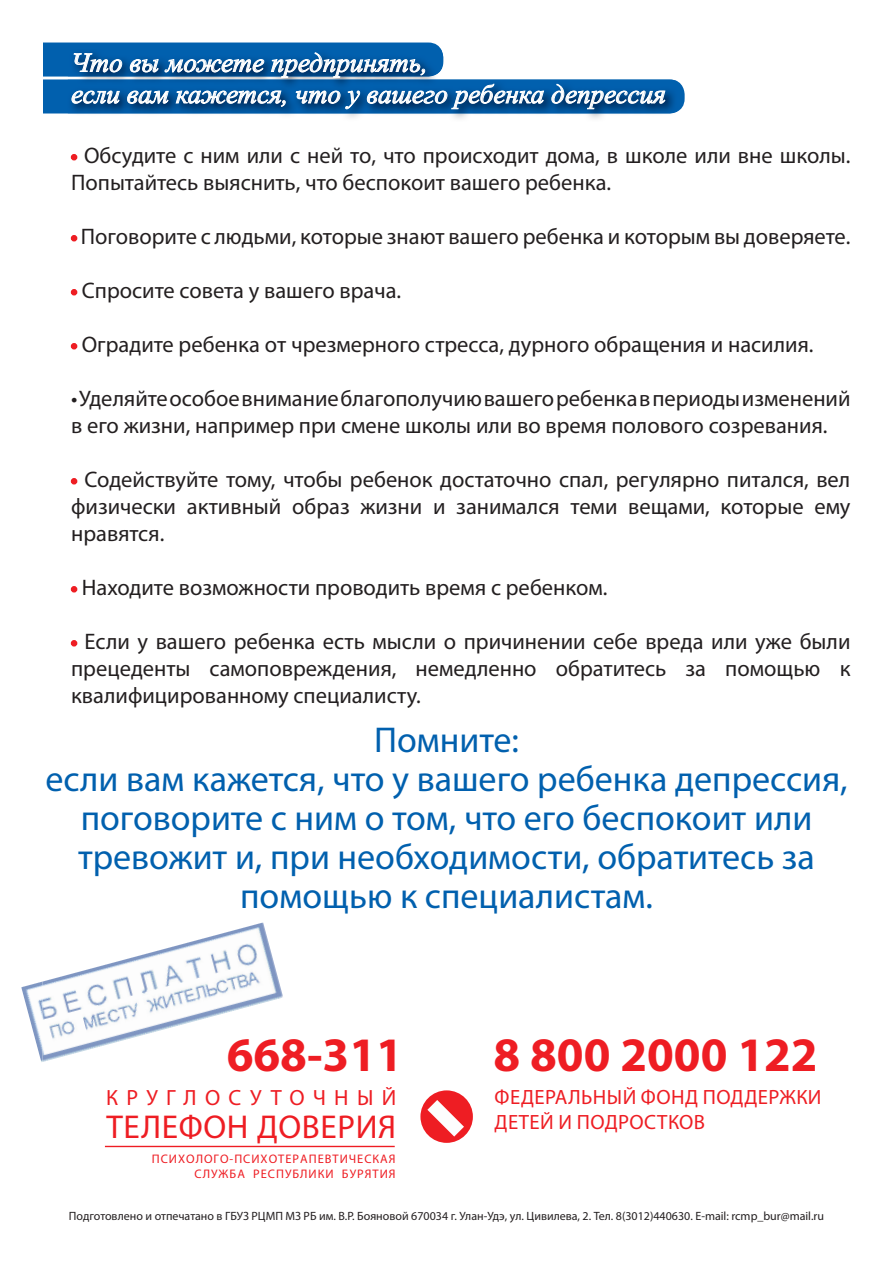
<style>
.page{position:relative;width:893px;height:1263px;background:#fff}
.page>*{position:absolute;margin:0;border:0;box-sizing:border-box;transform-origin:0 0}
.t1{font:700 48.3px "Myriad Pro";color:#ee1d23}
.t2{font:36px/39px "Myriad Pro";color:#0160ae;text-align:center}
.t3{font:33.15px "Myriad Pro";letter-spacing:.02em;color:#ee1d23}
.t4{font:italic 27px/31.5px "Times New Roman";color:#fff}
.t5{font:22.5px/27px "Myriad Pro";color:#231f20}
.t6{font:22.05px "Myriad Pro";letter-spacing:.375em;color:#ee1d23}
.t7{font:20.7px/24.9px "Myriad Pro";letter-spacing:.02em;color:#ee1d23}
.t8{font:12.45px/14.9px "Myriad Pro";letter-spacing:.08em;color:#ee1d23;text-align:right}
.t9{font:12px "Myriad Pro";color:#231f20}
.s1{font-size:21px;color:#ee1d23}
</style>
<div class="page">
<div style="left:0;top:43px;width:443px;height:34px;background:#0160ae;border-radius:15px"></div>
<div style="left:0;top:79px;width:685px;height:34px;background:#0160ae;border-radius:15px"></div>
<img style="left:68px;top:79px;width:609px;height:40px">
<svg style="left:71px;top:52px;width:474px;height:58px"></svg>
<svg style="left:551px;top:83px;width:115px;height:27px"></svg>
<div style="left:0;top:32px;width:43px;height:1188px;background:#fff"></div>
<svg style="left:71px;top:154px;width:6px;height:6px"></svg>
<svg style="left:71px;top:235px;width:6px;height:6px"></svg>
<svg style="left:71px;top:289px;width:6px;height:6px"></svg>
<svg style="left:71px;top:343px;width:6px;height:6px"></svg>
<svg style="left:71px;top:478px;width:6px;height:6px"></svg>
<svg style="left:71px;top:586px;width:6px;height:6px"></svg>
<svg style="left:71px;top:640px;width:6px;height:6px"></svg>
<img style="left:43px;top:922px;width:240px;height:140px">
<img style="left:21px;top:981px;width:22px;height:81px">
<div style="left:420px;top:1090px;width:53px;height:53px;background:#ee1d23;border-radius:50%"></div>
<img style="left:427px;top:1100px;width:37px;height:36px">
<hr style="left:105px;top:1146px;width:290px;height:1px;background:#ee1d23">
<p class="t4" style="left:71px;top:46px;width:596px">Что вы можете предпринять,<br>если вам кажется, что у вашего ребенка депрессия</p>
<p class="t5" style="left:71px;top:141px;width:781px"><span class="s1">•</span> Обсудите с ним или с ней то, что происходит дома, в школе или вне школы.<br>Попытайтесь выяснить, что беспокоит вашего ребенка.</p>
<p class="t5" style="left:71px;top:222px;width:781px"><span class="s1">•</span> Поговорите с людьми, которые знают вашего ребенка и которым вы доверяете.</p>
<p class="t5" style="left:71px;top:276px;width:332px"><span class="s1">•</span> Спросите совета у вашего врача.</p>
<p class="t5" style="left:71px;top:330px;width:744px"><span class="s1">•</span> Оградите ребенка от чрезмерного стресса, дурного обращения и насилия.</p>
<p class="t5" style="left:71px;top:384px;width:781px">• Уделяйте особое внимание благополучию вашего ребенка в периоды изменений в его жизни, например при смене школы или во время полового созревания.</p>
<p class="t5" style="left:71px;top:465px;width:781px;text-align:justify"><span class="s1">•</span> Содействуйте тому, чтобы ребенок достаточно спал, регулярно питался, вел физически активный образ жизни и занимался теми вещами, которые ему нравятся.</p>
<p class="t5" style="left:71px;top:573px;width:538px"><span class="s1">•</span> Находите возможности проводить время с ребенком.</p>
<p class="t5" style="left:71px;top:627px;width:781px;text-align:justify"><span class="s1">•</span> Если у вашего ребенка есть мысли о причинении себе вреда или уже были прецеденты самоповреждения, немедленно обратитесь за помощью к квалифицированному специалисту.</p>
<h2 class="t2" style="left:45px;top:720px;width:804px">Помните:<br>если вам кажется, что у вашего ребенка депрессия, поговорите с ним о том, что его беспокоит или тревожит и, при необходимости, обратитесь за помощью к специалистам.</h2>
<h1 class="t1" style="left:227px;top:1023px;width:178px">668-311</h1>
<h1 class="t1" style="left:494px;top:1023px;width:326px">8 800 2000 122</h1>
<p class="t6" style="left:106px;top:1084px;width:291px">КРУГЛОСУТОЧНЫЙ</p>
<h3 class="t3" style="left:106px;top:1107px;width:291px">ТЕЛЕФОН ДОВЕРИЯ</h3>
<p class="t8" style="left:152px;top:1152px;width:245px">ПСИХОЛОГО-ПСИХОТЕРАПЕВТИЧЕСКАЯ<br>СЛУЖБА РЕСПУБЛИКИ БУРЯТИЯ</p>
<p class="t7" style="left:495px;top:1084px;width:328px">ФЕДЕРАЛЬНЫЙ ФОНД ПОДДЕРЖКИ<br>ДЕТЕЙ И ПОДРОСТКОВ</p>
<p class="t9" style="left:69px;top:1209px;width:757px">Подготовлено и отпечатано в ГБУЗ РЦМП МЗ РБ им. В.Р. Бояновой 670034 г. Улан-Удэ, ул. Цивилева, 2. Тел. 8(3012)440630. E-mail: rcmp_bur@mail.ru</p>
</div>
